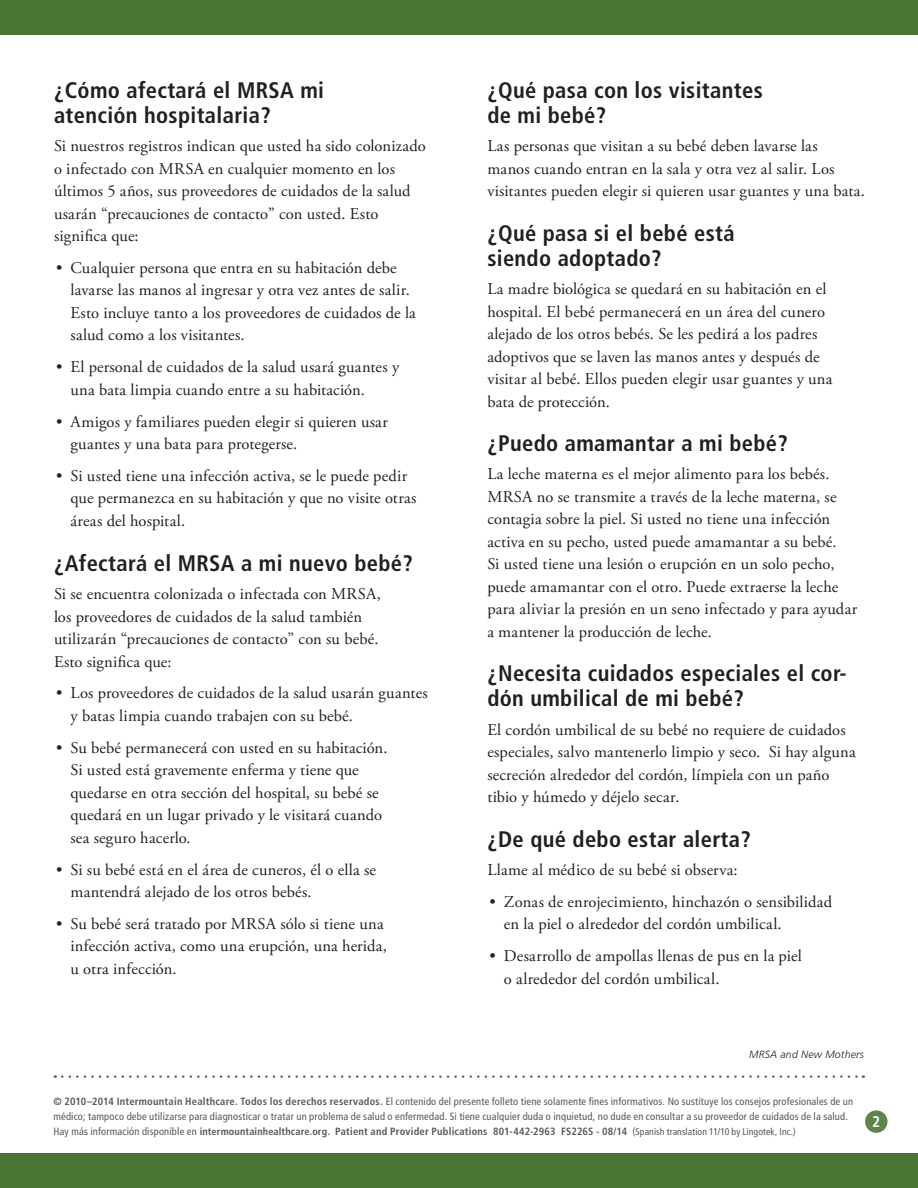
<style>
.page{position:relative;width:918px;height:1188px;background:#fff}
.page>*{position:absolute;margin:0;border:0;box-sizing:border-box;transform-origin:0 0}
.Level_1{font:700 condensed 22.5px/24.8px "Frutiger LT Std";letter-spacing:.015em;color:#231f20}
.Main{font:16.5px/22.5px "Adobe Garamond Pro";letter-spacing:.01em;color:#231f20}
.t1{font:700 condensed 15.45px "Frutiger LT Std";color:#fff}
.t2{font:condensed 10.5px/15px "Frutiger LT Std";letter-spacing:.015em;color:#57585a}
.t3{font:italic 300 10.5px "Frutiger LT Std";letter-spacing:.02em;color:#231f20}
.s1{font-weight:700}
.s2{font-weight:700;font-size:10.2px}
.s3{font-weight:300;font-stretch:normal;color:#231f20}
.s4{font-size:9.75px}
</style>
<div class="page">
<div style="left:0;top:1154px;width:918px;height:34px;background:#497434"></div>
<div style="left:865px;top:1110px;width:23px;height:23px;background:#5e844b;border-radius:50%"></div>
<div style="left:0;top:0;width:918px;height:34px;background:#497434"></div>
<svg style="left:62px;top:1075px;width:802px;height:3px"></svg>
<p class="Level_1" style="left:54px;top:78px;width:272px">¿Cómo afectará el MRSA mi atención hospitalaria?</p>
<p class="Main" style="left:54px;top:135px;width:373px">Si nuestros registros indican que usted ha sido colonizado o infectado con MRSA en cualquier momento en los últimos 5 años, sus proveedores de cuidados de la salud usarán “precauciones de contacto” con usted. Esto significa que:</p>
<p class="Main" style="left:70px;top:257px;width:347px;text-indent:-14px">• Cualquier persona que entra en su habitación debe lavarse las manos al ingresar y otra vez antes de salir.<br>Esto incluye tanto a los proveedores de cuidados de la salud como a los visitantes.</p>
<p class="Main" style="left:70px;top:356px;width:330px;text-indent:-14px">• El personal de cuidados de la salud usará guantes y una bata limpia cuando entre a su habitación.</p>
<p class="Main" style="left:70px;top:411px;width:319px;text-indent:-14px">• Amigos y familiares pueden elegir si quieren usar guantes y una bata para protegerse.</p>
<p class="Main" style="left:70px;top:465px;width:348px;text-indent:-14px">• Si usted tiene una infección activa, se le puede pedir que permanezca en su habitación y que no visite otras áreas del hospital.</p>
<p class="Level_1" style="left:54px;top:550px;width:360px">¿Afectará el MRSA a mi nuevo bebé?</p>
<p class="Main" style="left:54px;top:583px;width:328px">Si se encuentra colonizada o infectada con MRSA, los proveedores de cuidados de la salud también utilizarán “precauciones de contacto” con su bebé.<br>Esto significa que:</p>
<p class="Main" style="left:70px;top:682px;width:359px;text-indent:-14px">• Los proveedores de cuidados de la salud usarán guantes y batas limpia cuando trabajen con su bebé.</p>
<p class="Main" style="left:70px;top:737px;width:318px;text-indent:-14px">• Su bebé permanecerá con usted en su habitación.<br>Si usted está gravemente enferma y tiene que quedarse en otra sección del hospital, su bebé se quedará en un lugar privado y le visitará cuando sea seguro hacerlo.</p>
<p class="Main" style="left:70px;top:859px;width:307px;text-indent:-14px">• Si su bebé está en el área de cuneros, él o ella se mantendrá alejado de los otros bebés.</p>
<p class="Main" style="left:70px;top:913px;width:318px;text-indent:-14px">• Su bebé será tratado por MRSA sólo si tiene una infección activa, como una erupción, una herida, u otra infección.</p>
<p class="Level_1" style="left:487px;top:78px;width:277px">¿Qué pasa con los visitantes de mi bebé?</p>
<p class="Main" style="left:487px;top:135px;width:379px">Las personas que visitan a su bebé deben lavarse las<br>manos cuando entran en la sala y otra vez al salir. Los visitantes pueden elegir si quieren usar guantes y una bata.</p>
<p class="Level_1" style="left:487px;top:221px;width:249px">¿Qué pasa si el bebé está siendo adoptado?</p>
<p class="Main" style="left:487px;top:278px;width:347px">La madre biológica se quedará en su habitación en el hospital. El bebé permanecerá en un área del cunero alejado de los otros bebés. Se les pedirá a los padres adoptivos que se laven las manos antes y después de visitar al bebé. Ellos pueden elegir usar guantes y una bata de protección.</p>
<p class="Level_1" style="left:487px;top:431px;width:302px">¿Puedo amamantar a mi bebé?</p>
<p class="Main" style="left:487px;top:464px;width:371px">La leche materna es el mejor alimento para los bebés.<br>MRSA no se transmite a través de la leche materna, se contagia sobre la piel. Si usted no tiene una infección activa en su pecho, usted puede amamantar a su bebé.<br>Si usted tiene una lesión o erupción en un solo pecho, puede amamantar con el otro. Puede extraerse la leche para aliviar la presión en un seno infectado y para ayudar a mantener la producción de leche.</p>
<p class="Level_1" style="left:487px;top:661px;width:361px">¿Necesita cuidados especiales el cor&shy;dón umbilical de mi bebé?</p>
<p class="Main" style="left:487px;top:719px;width:370px">El cordón umbilical de su bebé no requiere de cuidados especiales, salvo mantenerlo limpio y seco. Si hay alguna secreción alrededor del cordón, límpiela con un paño tibio y húmedo y déjelo secar.</p>
<p class="Level_1" style="left:487px;top:827px;width:265px">¿De qué debo estar alerta?</p>
<p class="Main" style="left:487px;top:859px;width:252px">Llame al médico de su bebé si observa:</p>
<p class="Main" style="left:504px;top:891px;width:330px;text-indent:-14px">• Zonas de enrojecimiento, hinchazón o sensibilidad en la piel o alrededor del cordón umbilical.</p>
<p class="Main" style="left:504px;top:945px;width:299px;text-indent:-14px">• Desarrollo de ampollas llenas de pus en la piel o alrededor del cordón umbilical.</p>
<p class="t3" style="left:749px;top:1049px;width:116px">MRSA and New Mothers</p>
<p class="t2" style="left:53px;top:1094px;width:801px"><span class="s1">© 2010–2014 Intermountain Healthcare. Todos los derechos reservados.</span> El contenido del presente folleto tiene solamente fines informativos. No sustituye los consejos profesionales de un médico; tampoco debe utilizarse para diagnosticar o tratar un problema de salud o enfermedad. Si tiene cualquier duda o inquietud, no dude en consultar a su proveedor de cuidados de la salud.<br>Hay más información disponible en <span class="s2">intermountainhealthcare.org.</span> <span class="s1">Patient and Provider Publications 801-442-2963 FS226S</span> <span class="s3">-</span> <span class="s1">08/14</span> (<span class="s4">Spanish translation 11/10 by Lingotek, Inc.)</span></p>
<p class="t1" style="left:872px;top:1112px;width:10px">2</p>
</div>
